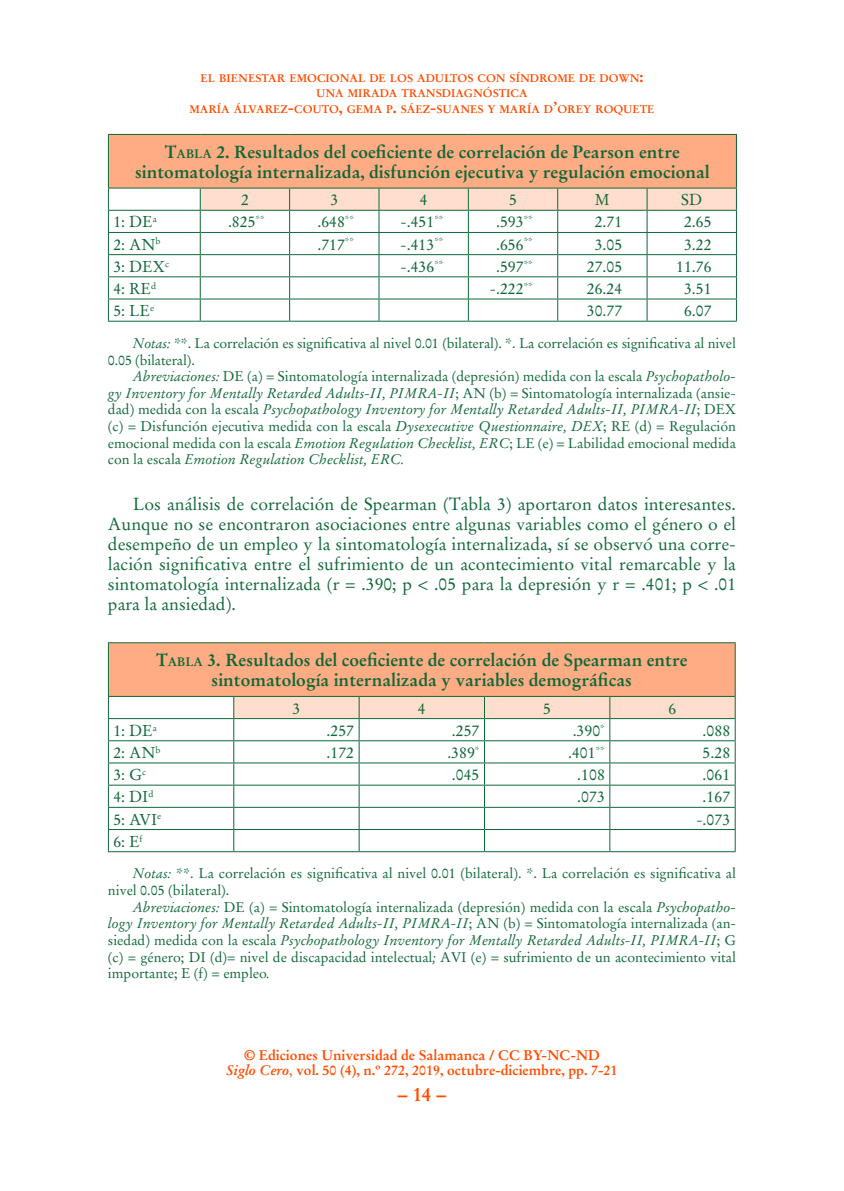
<style>
.page{position:relative;width:844px;height:1191px;background:#fff}
.page>*{position:absolute;margin:0;border:0;box-sizing:border-box;transform-origin:0 0}
.t1{font:700 19.25px "Stempel Garamond";color:#ff4c00}
.TEX_de_párrafo_N_par{font:17.5px/20.1px "Stempel Garamond";color:#0f6838;text-align:justify}
.TEX_de_párrafo_N_par-2{font:700 17.5px/20.1px "Stempel Garamond";color:#0f6838;text-align:center}
.t2{font:15.75px "Stempel Garamond";color:#0f6838}
.TEX_nota_al_pie{font:14px/16.6px "Stempel Garamond";color:#0f6838}
.t3{font:700 14px/15.8px "Stempel Garamond";color:#ff4c00;text-align:center}
.t4{font:700 11.03px/15.8px "Stempel Garamond";color:#ff4c00;text-align:center}
.s1{font-size:15.75px}
.s2{font-style:inherit}
.s3{font-size:12.25px}
.s4{font-style:italic}
.s5{font-weight:400}
</style>
<div class="page">
<div style="left:108px;top:134px;width:628px;height:54px;background:#ffac85"></div>
<hr style="left:108px;top:134px;width:92px;height:1px;background:#0f6838">
<hr style="left:108px;top:135px;width:1px;height:53px;background:#0f6838">
<hr style="left:200px;top:134px;width:89px;height:1px;background:#0f6838">
<hr style="left:289px;top:134px;width:90px;height:1px;background:#0f6838">
<hr style="left:379px;top:134px;width:89px;height:1px;background:#0f6838">
<hr style="left:468px;top:134px;width:89px;height:1px;background:#0f6838">
<hr style="left:557px;top:134px;width:90px;height:1px;background:#0f6838">
<hr style="left:647px;top:134px;width:89px;height:1px;background:#0f6838">
<hr style="left:735px;top:135px;width:1px;height:53px;background:#0f6838">
<hr style="left:108px;top:188px;width:92px;height:1px;background:#0f6838">
<hr style="left:108px;top:210px;width:92px;height:1px;background:#0f6838">
<hr style="left:108px;top:232px;width:92px;height:1px;background:#0f6838">
<hr style="left:108px;top:254px;width:92px;height:1px;background:#0f6838">
<hr style="left:108px;top:276px;width:92px;height:1px;background:#0f6838">
<hr style="left:108px;top:298px;width:92px;height:1px;background:#0f6838">
<svg style="left:108px;top:188px;width:1px;height:133px"></svg>
<svg style="left:200px;top:188px;width:536px;height:133px"></svg>
<hr style="left:108px;top:321px;width:92px;height:1px;background:#0f6838">
<hr style="left:200px;top:321px;width:89px;height:1px;background:#0f6838">
<hr style="left:289px;top:321px;width:90px;height:1px;background:#0f6838">
<hr style="left:379px;top:321px;width:89px;height:1px;background:#0f6838">
<hr style="left:468px;top:321px;width:89px;height:1px;background:#0f6838">
<hr style="left:557px;top:321px;width:90px;height:1px;background:#0f6838">
<hr style="left:647px;top:321px;width:89px;height:1px;background:#0f6838">
<div style="left:108px;top:643px;width:627px;height:53px;background:#ffac85"></div>
<hr style="left:108px;top:642px;width:126px;height:1px;background:#0f6838">
<hr style="left:108px;top:643px;width:1px;height:53px;background:#0f6838">
<hr style="left:234px;top:642px;width:125px;height:1px;background:#0f6838">
<hr style="left:359px;top:642px;width:125px;height:1px;background:#0f6838">
<hr style="left:484px;top:642px;width:125px;height:1px;background:#0f6838">
<hr style="left:609px;top:642px;width:126px;height:1px;background:#0f6838">
<hr style="left:734px;top:643px;width:1px;height:53px;background:#0f6838">
<hr style="left:108px;top:696px;width:126px;height:1px;background:#0f6838">
<hr style="left:108px;top:718px;width:126px;height:1px;background:#0f6838">
<hr style="left:108px;top:740px;width:126px;height:1px;background:#0f6838">
<hr style="left:108px;top:762px;width:126px;height:1px;background:#0f6838">
<hr style="left:108px;top:784px;width:126px;height:1px;background:#0f6838">
<hr style="left:108px;top:807px;width:126px;height:1px;background:#0f6838">
<hr style="left:108px;top:829px;width:126px;height:1px;background:#0f6838">
<svg style="left:108px;top:697px;width:1px;height:154px"></svg>
<svg style="left:233px;top:696px;width:502px;height:155px"></svg>
<hr style="left:108px;top:851px;width:126px;height:1px;background:#0f6838">
<hr style="left:234px;top:851px;width:125px;height:1px;background:#0f6838">
<hr style="left:359px;top:851px;width:125px;height:1px;background:#0f6838">
<hr style="left:484px;top:851px;width:125px;height:1px;background:#0f6838">
<hr style="left:609px;top:851px;width:126px;height:1px;background:#0f6838">
<p class="t4" style="left:189px;top:70px;width:466px">EL BIENESTAR EMOCIONAL DE LOS ADULTOS CON SÍNDROME DE DOWN<span class="s1">:<br></span>UNA MIRADA TRANSDIAGNÓSTICA<br>MARÍA ÁLVAREZ<span class="s1">-</span>COUTO<span class="s1">,</span> GEMA P<span class="s1">.</span> SÁEZ<span class="s1">-</span>SUANES Y MARÍA D<span class="s1">’</span>OREY ROQUETE</p>
<p class="TEX_de_párrafo_N_par-2" style="left:135px;top:142px;width:576px"><span class="s2">T</span><span class="s3">ABLA</span> 2. Resultados del coeficiente de correlación de Pearson entre sintomatología internalizada, disfunción ejecutiva y regulación emocional</p>
<p class="t2" style="left:241px;top:190px;width:9px">2</p>
<p class="t2" style="left:330px;top:190px;width:9px">3</p>
<p class="t2" style="left:419px;top:190px;width:9px">4</p>
<p class="t2" style="left:509px;top:190px;width:9px">5</p>
<p class="t2" style="left:594px;top:190px;width:16px">M</p>
<p class="t2" style="left:681px;top:190px;width:22px">SD</p>
<p class="t2" style="left:113px;top:213px;width:45px">1: DE<sup>a</sup></p>
<p class="t2" style="left:228px;top:213px;width:38px">.825<sup>**</sup></p>
<p class="t2" style="left:317px;top:213px;width:38px">.648<sup>**</sup></p>
<p class="t2" style="left:400px;top:213px;width:44px">-.451<sup>**</sup></p>
<p class="t2" style="left:496px;top:213px;width:38px">.593<sup>**</sup></p>
<p class="t2" style="left:594px;top:213px;width:29px">2.71</p>
<p class="t2" style="left:683px;top:213px;width:29px">2.65</p>
<p class="t2" style="left:113px;top:235px;width:49px">2: AN<sup>b</sup></p>
<p class="t2" style="left:317px;top:235px;width:38px">.717<sup>**</sup></p>
<p class="t2" style="left:400px;top:235px;width:44px">-.413<sup>**</sup></p>
<p class="t2" style="left:496px;top:235px;width:38px">.656<sup>**</sup></p>
<p class="t2" style="left:594px;top:235px;width:29px">3.05</p>
<p class="t2" style="left:683px;top:235px;width:29px">3.22</p>
<p class="t2" style="left:113px;top:257px;width:57px">3: DEX<sup>c</sup></p>
<p class="t2" style="left:400px;top:257px;width:44px">-.436<sup>**</sup></p>
<p class="t2" style="left:496px;top:257px;width:38px">.597<sup>**</sup></p>
<p class="t2" style="left:586px;top:257px;width:37px">27.05</p>
<p class="t2" style="left:676px;top:257px;width:37px">11.76</p>
<p class="t2" style="left:113px;top:279px;width:44px">4: RE<sup>d</sup></p>
<p class="t2" style="left:490px;top:279px;width:44px">-.222<sup>**</sup></p>
<p class="t2" style="left:586px;top:279px;width:37px">26.24</p>
<p class="t2" style="left:683px;top:279px;width:29px">3.51</p>
<p class="t2" style="left:113px;top:301px;width:42px">5: LE<sup>e</sup></p>
<p class="t2" style="left:586px;top:301px;width:37px">30.77</p>
<p class="t2" style="left:683px;top:301px;width:29px">6.07</p>
<p class="TEX_nota_al_pie" style="left:108px;top:335px;width:629px;text-indent:25px"><span class="s4">Notas:</span> **. La correlación es significativa al nivel 0.01 (bilateral). *. La correlación es significativa al nivel<br>0.05 (bilateral).</p>
<p class="TEX_nota_al_pie" style="left:108px;top:368px;width:629px;text-align:justify;text-indent:25px"><span class="s4">Abreviaciones:</span> DE (a) = Sintomatología internalizada (depresión) medida con la escala <span class="s4">Psychopatholo&shy;gy Inventory for Mentally Retarded Adults-II, PIMRA-II</span>; AN (b) = Sintomatología internalizada (ansie&shy;dad) medida con la escala <span class="s4">Psychopathology Inventory for Mentally Retarded Adults-II, PIMRA-II</span>; DEX (c) = Disfunción ejecutiva medida con la escala <span class="s4">Dysexecutive Questionnaire, DEX</span>; RE (d) = Regulación emocional medida con la escala <span class="s4">Emotion Regulation Checklist, ERC</span>; LE (e) = Labilidad emocional medida con la escala <span class="s4">Emotion Regulation Checklist, ERC.</span></p>
<p class="TEX_de_párrafo_N_par" style="left:108px;top:493px;width:629px;text-indent:25px">Los análisis de correlación de Spearman (Tabla 3) aportaron datos interesantes.<br>Aunque no se encontraron asociaciones entre algunas variables como el género o el desempeño de un empleo y la sintomatología internalizada, sí se observó una corre&shy;lación significativa entre el sufrimiento de un acontecimiento vital remarcable y la sintomatología internalizada (r = .390; p &lt; .05 para la depresión y r = .401; p &lt; .01 para la ansiedad).</p>
<p class="TEX_de_párrafo_N_par-2" style="left:156px;top:650px;width:533px"><span class="s2">T</span><span class="s3">ABLA</span> 3. Resultados del coeficiente de correlación de Spearman entre sintomatología internalizada y variables demográficas</p>
<p class="t2" style="left:292px;top:699px;width:9px">3</p>
<p class="t2" style="left:418px;top:699px;width:9px">4</p>
<p class="t2" style="left:543px;top:699px;width:9px">5</p>
<p class="t2" style="left:668px;top:699px;width:9px">6</p>
<p class="t2" style="left:113px;top:721px;width:45px">1: DE<sup>a</sup></p>
<p class="t2" style="left:326px;top:721px;width:29px">.257</p>
<p class="t2" style="left:452px;top:721px;width:29px">.257</p>
<p class="t2" style="left:572px;top:721px;width:34px">.390<sup>*</sup></p>
<p class="t2" style="left:702px;top:721px;width:29px">.088</p>
<p class="t2" style="left:113px;top:743px;width:49px">2: AN<sup>b</sup></p>
<p class="t2" style="left:326px;top:743px;width:29px">.172</p>
<p class="t2" style="left:447px;top:743px;width:34px">.389<sup>*</sup></p>
<p class="t2" style="left:568px;top:743px;width:38px">.401<sup>**</sup></p>
<p class="t2" style="left:702px;top:743px;width:29px">5.28</p>
<p class="t2" style="left:113px;top:765px;width:34px">3: G<sup>c</sup></p>
<p class="t2" style="left:452px;top:765px;width:29px">.045</p>
<p class="t2" style="left:577px;top:765px;width:29px">.108</p>
<p class="t2" style="left:702px;top:765px;width:29px">.061</p>
<p class="t2" style="left:113px;top:787px;width:42px">4: DI<sup>d</sup></p>
<p class="t2" style="left:577px;top:787px;width:29px">.073</p>
<p class="t2" style="left:702px;top:787px;width:29px">.167</p>
<p class="t2" style="left:113px;top:809px;width:49px">5: AVI<sup>e</sup></p>
<p class="t2" style="left:696px;top:809px;width:35px">-.073</p>
<p class="t2" style="left:113px;top:832px;width:31px">6: E<sup>f</sup></p>
<p class="TEX_nota_al_pie" style="left:108px;top:865px;width:629px;text-indent:25px"><span class="s4">Notas:</span> **. La correlación es significativa al nivel 0.01 (bilateral). *. La correlación es significativa al nivel 0.05 (bilateral).</p>
<p class="TEX_nota_al_pie" style="left:108px;top:898px;width:629px;text-align:justify;text-indent:25px"><span class="s4">Abreviaciones:</span> DE (a) = Sintomatología internalizada (depresión) medida con la escala <span class="s4">Psychopatho&shy;logy Inventory for Mentally Retarded Adults-II, PIMRA-II</span>; AN (b) = Sintomatología internalizada (an&shy;siedad) medida con la escala <span class="s4">Psychopathology Inventory for Mentally Retarded Adults-II, PIMRA-II</span>; G (c) = género; DI (d)= nivel de discapacidad intelectual<span class="s4">;</span> AVI (e) = sufrimiento de un acontecimiento vital importante; E (f) = empleo<span class="s4">.</span></p>
<p class="t3" style="left:226px;top:1046px;width:392px">© Ediciones Universidad de Salamanca / CC BY-NC-ND<br><span class="s4">Siglo Cero</span><span class="s5">,</span> vol. 50 (4), n.º 272, 2019, octubre-diciembre, pp. 7-21</p>
<h1 class="t1" style="left:398px;top:1082px;width:50px">– 14 –</h1>
</div>
